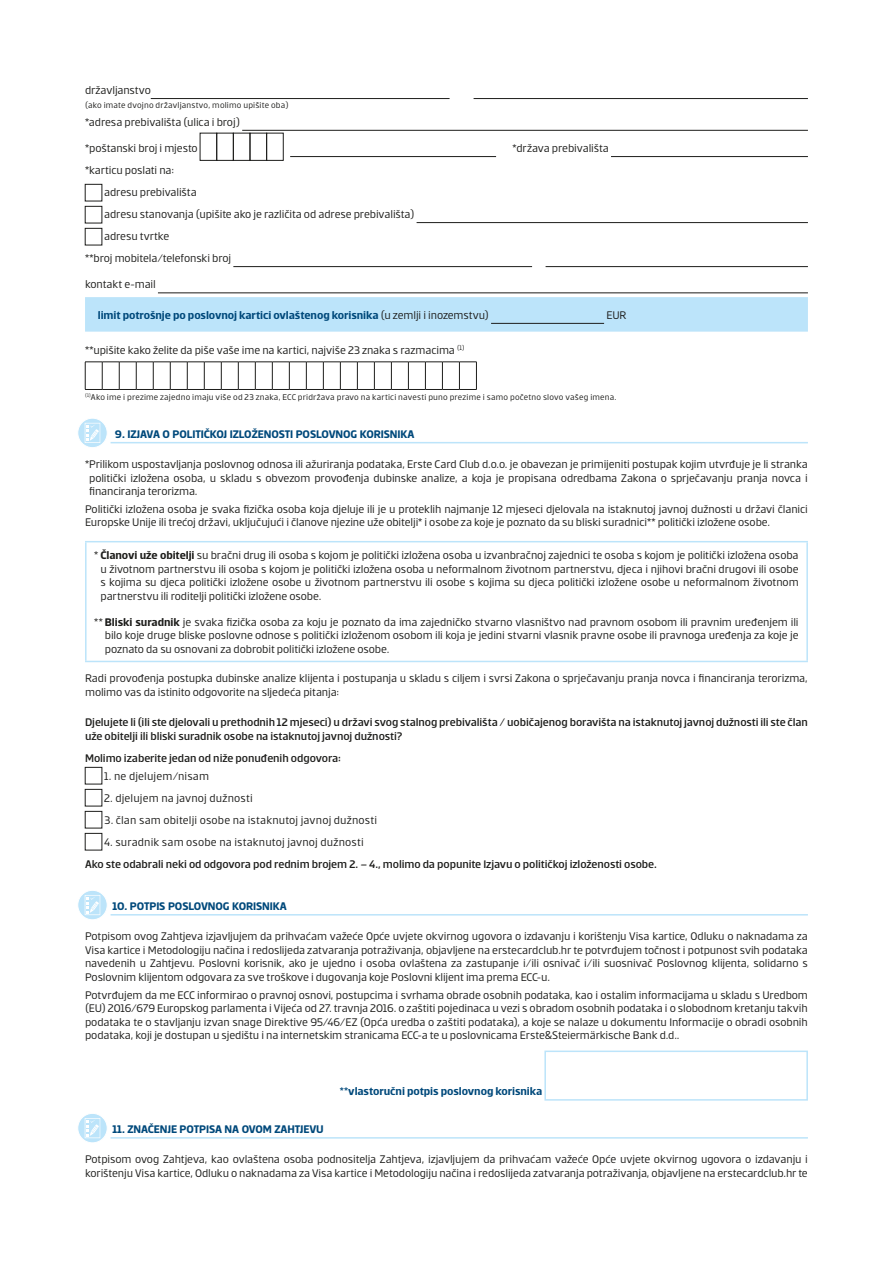
<style>
.page{position:relative;width:893px;height:1263px;background:#fff}
.page>*{position:absolute;margin:0;border:0;box-sizing:border-box;transform-origin:0 0}
.t1{font:12px/13.5px "Erste";letter-spacing:-.01em;color:#1d1d1b;text-align:justify}
.t2{font:500 12px/13.5px "Erste";letter-spacing:-.01em;color:#1d1d1b}
.t3{font:700 12px "Erste";letter-spacing:-.005em;color:#00497b}
.t4{font:12px "Erste";letter-spacing:.01em;color:#1d1d1b}
.t5{font:9px "Erste";letter-spacing:.02em;color:#1d1d1b}
.s1{font-weight:400;color:#1d1d1b}
.s2{font-weight:700}
</style>
<div class="page">
<hr style="left:151px;top:98px;width:299px;height:1px;background:#1d1d1b">
<hr style="left:474px;top:98px;width:334px;height:1px;background:#1d1d1b">
<hr style="left:242px;top:130px;width:566px;height:1px;background:#1d1d1b">
<hr style="left:290px;top:156px;width:206px;height:1px;background:#1d1d1b">
<hr style="left:611px;top:156px;width:197px;height:1px;background:#1d1d1b">
<hr style="left:417px;top:222px;width:391px;height:1px;background:#1d1d1b">
<hr style="left:233px;top:266px;width:299px;height:1px;background:#1d1d1b">
<hr style="left:546px;top:266px;width:262px;height:1px;background:#1d1d1b">
<hr style="left:158px;top:293px;width:650px;height:1px;background:#1d1d1b">
<div style="left:85px;top:297px;width:723px;height:35px;background:#bce4fa"></div>
<hr style="left:491px;top:323px;width:113px;height:1px;background:#1d1d1b">
<hr style="left:111px;top:442px;width:697px;height:1px;background:#bce4fa">
<hr style="left:111px;top:914px;width:697px;height:1px;background:#bce4fa">
<hr style="left:111px;top:1137px;width:697px;height:1px;background:#bce4fa">
<div style="left:250px;top:133px;width:17px;height:28px;border:1px solid #1d1d1b"></div>
<div style="left:200px;top:133px;width:17px;height:28px;border:1px solid #1d1d1b"></div>
<div style="left:266px;top:133px;width:17px;height:28px;border:1px solid #1d1d1b"></div>
<div style="left:233px;top:133px;width:17px;height:28px;border:1px solid #1d1d1b"></div>
<div style="left:85px;top:184px;width:17px;height:17px;border:1px solid #1d1d1b"></div>
<div style="left:85px;top:206px;width:17px;height:17px;border:1px solid #1d1d1b"></div>
<div style="left:85px;top:228px;width:17px;height:17px;border:1px solid #1d1d1b"></div>
<svg style="left:85px;top:362px;width:392px;height:28px"></svg>
<hr style="left:85px;top:542px;width:2px;height:119px;background:#bce4fa">
<hr style="left:85px;top:541px;width:723px;height:1px;background:#bce4fa">
<hr style="left:806px;top:542px;width:2px;height:119px;background:#bce4fa">
<hr style="left:85px;top:661px;width:723px;height:1px;background:#bce4fa">
<div style="left:85px;top:767px;width:17px;height:17px;border:1px solid #1d1d1b"></div>
<div style="left:85px;top:789px;width:17px;height:17px;border:1px solid #1d1d1b"></div>
<div style="left:85px;top:811px;width:17px;height:17px;border:1px solid #1d1d1b"></div>
<div style="left:85px;top:833px;width:17px;height:17px;border:1px solid #1d1d1b"></div>
<div style="left:544px;top:1050px;width:264px;height:50px;border:2px solid #bce4fa"></div>
<svg style="left:78px;top:418px;width:29px;height:30px"></svg>
<div style="left:78px;top:418px;width:29px;height:30px;border:1px solid #fff;border-radius:50%"></div>
<svg style="left:85px;top:423px;width:15px;height:20px"></svg>
<svg style="left:78px;top:890px;width:29px;height:30px"></svg>
<div style="left:78px;top:890px;width:29px;height:30px;border:1px solid #fff;border-radius:50%"></div>
<svg style="left:85px;top:895px;width:15px;height:20px"></svg>
<svg style="left:78px;top:1113px;width:29px;height:30px"></svg>
<div style="left:78px;top:1113px;width:29px;height:30px;border:1px solid #fff;border-radius:50%"></div>
<svg style="left:85px;top:1118px;width:15px;height:20px"></svg>
<p class="t1" style="left:85px;top:83px;width:67px">državljanstvo</p>
<p class="t5" style="left:85px;top:101px;width:205px">(ako imate dvojno državljanstvo, molimo upišite oba)</p>
<p class="t1" style="left:85px;top:109px;width:157px;line-height:26.2px">*adresa prebivališta (ulica i broj) *poštanski broj i mjesto</p>
<p class="t1" style="left:513px;top:141px;width:98px">*država prebivališta</p>
<p class="t1" style="left:85px;top:163px;width:91px">*karticu poslati na:</p>
<p class="t1" style="left:104px;top:185px;width:94px">adresu prebivališta</p>
<p class="t1" style="left:104px;top:207px;width:312px">adresu stanovanja (upišite ako je različita od adrese prebivališta)</p>
<p class="t1" style="left:104px;top:229px;width:67px">adresu tvrtke</p>
<p class="t1" style="left:85px;top:251px;width:148px">**broj mobitela/telefonski broj</p>
<p class="t1" style="left:85px;top:278px;width:72px">kontakt e-mail</p>
<p class="t3" style="left:98px;top:309px;width:393px">limit potrošnje po poslovnoj kartici ovlaštenog korisnika <span class="s1">(u zemlji i inozemstvu)</span></p>
<p class="t1" style="left:606px;top:308px;width:22px">EUR</p>
<p class="t1" style="left:85px;top:343px;width:381px">**upišite kako želite da piše vaše ime na kartici, najviše 23 znaka s razmacima <sup>(1)</sup></p>
<p class="t5" style="left:85px;top:392px;width:533px"><sup>(1)</sup>Ako ime i prezime zajedno imaju više od 23 znaka, ECC pridržava pravo na kartici navesti puno prezime i samo početno slovo vašeg imena.</p>
<p class="t3" style="left:115px;top:428px;width:301px">9. IZJAVA O POLITIČKOJ IZLOŽENOSTI POSLOVNOG KORISNIKA</p>
<p class="t1" style="left:89px;top:457px;width:720px;text-indent:-4px">*Prilikom uspostavljanja poslovnog odnosa ili ažuriranja podataka, Erste Card Club d.o.o. je obavezan je primijeniti postupak kojim utvrđuje je li stranka politički izložena osoba, u skladu s obvezom provođenja dubinske analize, a koja je propisana odredbama Zakona o sprječavanju pranja novca i financiranja terorizma.</p>
<p class="t1" style="left:85px;top:502px;width:724px">Politički izložena osoba je svaka fizička osoba koja djeluje ili je u proteklih najmanje 12 mjeseci djelovala na istaknutoj javnoj dužnosti u državi članici<br>Europske Unije ili trećoj državi, uključujući i članove njezine uže obitelji* i osobe za koje je poznato da su bliski suradnici** politički izložene osobe.</p>
<p class="t1" style="left:100px;top:548px;width:700px;text-indent:-6px">* <span class="s2">Članovi uže obitelji</span> su bračni drug ili osoba s kojom je politički izložena osoba u izvanbračnoj zajednici te osoba s kojom je politički izložena osoba u životnom partnerstvu ili osoba s kojom je politički izložena osoba u neformalnom životnom partnerstvu, djeca i njihovi bračni drugovi ili osobe s kojima su djeca politički izložene osobe u životnom partnerstvu ili osobe s kojima su djeca politički izložene osobe u neformalnom životnom partnerstvu ili roditelji politički izložene osobe.</p>
<p class="t1" style="left:105px;top:615px;width:695px;text-indent:-11px">** <span class="s2">Bliski suradnik</span> je svaka fizička osoba za koju je poznato da ima zajedničko stvarno vlasništvo nad pravnom osobom ili pravnim uređenjem ili bilo koje druge bliske poslovne odnose s politički izloženom osobom ili koja je jedini stvarni vlasnik pravne osobe ili pravnoga uređenja za koje je poznato da su osnovani za dobrobit politički izložene osobe.</p>
<p class="t1" style="left:85px;top:672px;width:724px">Radi provođenja postupka dubinske analize klijenta i postupanja u skladu s ciljem i svrsi Zakona o sprječavanju pranja novca i financiranja terorizma, molimo vas da istinito odgovorite na sljedeća pitanja:</p>
<p class="t2" style="left:85px;top:716px;width:724px">Djelujete li (ili ste djelovali u prethodnih 12 mjeseci) u državi svog stalnog prebivališta / uobičajenog boravišta na istaknutoj javnoj dužnosti ili ste član uže obitelji ili bliski suradnik osobe na istaknutoj javnoj dužnosti?</p>
<p class="t2" style="left:85px;top:751px;width:257px">Molimo izaberite jedan od niže ponuđenih odgovora:</p>
<p class="t4" style="left:104px;top:770px;width:107px">1. ne djelujem/nisam</p>
<p class="t4" style="left:104px;top:792px;width:150px">2. djelujem na javnoj dužnosti</p>
<p class="t4" style="left:105px;top:814px;width:274px">3. član sam obitelji osobe na istaknutoj javnoj dužnosti</p>
<p class="t4" style="left:104px;top:836px;width:261px">4. suradnik sam osobe na istaknutoj javnoj dužnosti</p>
<p class="t2" style="left:85px;top:857px;width:573px">Ako ste odabrali neki od odgovora pod rednim brojem 2. – 4., molimo da popunite Izjavu o političkoj izloženosti osobe.</p>
<p class="t3" style="left:112px;top:900px;width:176px">10. POTPIS POSLOVNOG KORISNIKA</p>
<p class="t1" style="left:85px;top:929px;width:724px">Potpisom ovog Zahtjeva izjavljujem da prihvaćam važeće Opće uvjete okvirnog ugovora o izdavanju i korištenju Visa kartice, Odluku o naknadama za Visa kartice i Metodologiju načina i redoslijeda zatvaranja potraživanja, objavljene na erstecardclub.hr te potvrđujem točnost i potpunost svih podataka navedenih u Zahtjevu. Poslovni korisnik, ako je ujedno i osoba ovlaštena za zastupanje i/ili osnivač i/ili suosnivač Poslovnog klijenta, solidarno s Poslovnim klijentom odgovara za sve troškove i dugovanja koje Poslovni klijent ima prema ECC-u.</p>
<p class="t1" style="left:85px;top:988px;width:724px">Potvrđujem da me ECC informirao o pravnoj osnovi, postupcima i svrhama obrade osobnih podataka, kao i ostalim informacijama u skladu s Uredbom (EU) 2016/679 Europskog parlamenta i Vijeća od 27. travnja 2016. o zaštiti pojedinaca u vezi s obradom osobnih podataka i o slobodnom kretanju takvih podataka te o stavljanju izvan snage Direktive 95/46/EZ (Opća uredba o zaštiti podataka), a koje se nalaze u dokumentu Informacije o obradi osobnih podataka, koji je dostupan u sjedištu i na internetskim stranicama ECC-a te u poslovnicama Erste&amp;Steiermärkische Bank d.d..</p>
<p class="t3" style="left:340px;top:1085px;width:204px">**vlastoručni potpis poslovnog korisnika</p>
<p class="t3" style="left:112px;top:1123px;width:213px">11. ZNAČENJE POTPISA NA OVOM ZAHTJEVU</p>
<p class="t1" style="left:85px;top:1152px;width:724px">Potpisom ovog Zahtjeva, kao ovlaštena osoba podnositelja Zahtjeva, izjavljujem da prihvaćam važeće Opće uvjete okvirnog ugovora o izdavanju i korištenju Visa kartice, Odluku o naknadama za Visa kartice i Metodologiju načina i redoslijeda zatvaranja potraživanja, objavljene na erstecardclub.hr te</p>
</div>
